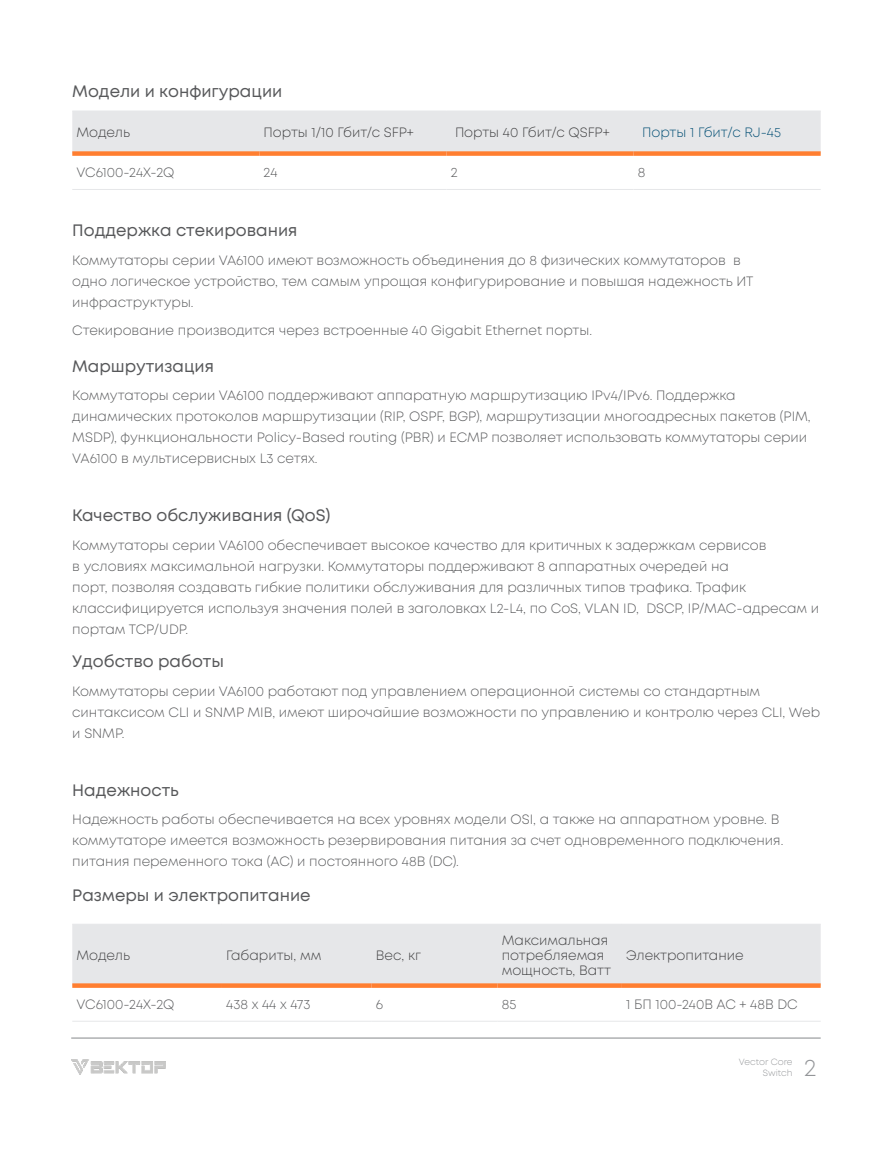
<style>
.page{position:relative;width:893px;height:1149px;background:#fff}
.page>*{position:absolute;margin:0;border:0;box-sizing:border-box;transform-origin:0 0}
.t1{font:300 24px "Mont";color:#939598}
.t2{font:16.5px "Mont";color:#57585a}
.t3{font:300 13.5px/21px "Mont";color:#57585a}
.TBL_Header{font:300 13.5px/15px "Mont";color:#3e3e3f}
.TBL_Header-2{font:300 13.5px "Mont";color:#004d73}
.TBL_Header_SX{font:300 13.5px "Mont";letter-spacing:-.01em;color:#3e3e3f}
.t4{font:300 9px/10.6px "Mont";color:#939598;text-align:right}
</style>
<div class="page">
<img style="left:71px;top:1059px;width:95px;height:15px">
<hr style="left:71px;top:1037px;width:750px;height:1px;background:#939598">
<div style="left:72px;top:112px;width:749px;height:39px;background:#e6e7e9"></div>
<hr style="left:72px;top:189px;width:187px;height:1px;background:#e6e7e9">
<hr style="left:259px;top:189px;width:187px;height:1px;background:#e6e7e9">
<hr style="left:446px;top:189px;width:188px;height:1px;background:#e6e7e9">
<hr style="left:634px;top:189px;width:187px;height:1px;background:#e6e7e9">
<hr style="left:72px;top:111px;width:187px;height:1px;background:#e6e7e9">
<hr style="left:259px;top:111px;width:187px;height:1px;background:#e6e7e9">
<hr style="left:446px;top:111px;width:188px;height:1px;background:#e6e7e9">
<hr style="left:634px;top:111px;width:187px;height:1px;background:#e6e7e9">
<div style="left:72px;top:151px;width:187px;height:5px;background:#ff7e30"></div>
<div style="left:259px;top:151px;width:187px;height:5px;background:#ff7e30"></div>
<div style="left:446px;top:151px;width:188px;height:5px;background:#ff7e30"></div>
<div style="left:634px;top:151px;width:187px;height:5px;background:#ff7e30"></div>
<div style="left:72px;top:924px;width:749px;height:59px;background:#e6e7e9"></div>
<hr style="left:72px;top:1020px;width:150px;height:1px;background:#e6e7e9">
<hr style="left:222px;top:1020px;width:150px;height:1px;background:#e6e7e9">
<hr style="left:372px;top:1020px;width:125px;height:1px;background:#e6e7e9">
<hr style="left:497px;top:1020px;width:125px;height:1px;background:#e6e7e9">
<hr style="left:622px;top:1020px;width:199px;height:1px;background:#e6e7e9">
<hr style="left:72px;top:923px;width:150px;height:1px;background:#e6e7e9">
<hr style="left:222px;top:923px;width:150px;height:1px;background:#e6e7e9">
<hr style="left:372px;top:923px;width:125px;height:1px;background:#e6e7e9">
<hr style="left:497px;top:923px;width:125px;height:1px;background:#e6e7e9">
<hr style="left:622px;top:923px;width:199px;height:1px;background:#e6e7e9">
<svg style="left:72px;top:983px;width:150px;height:4px"></svg>
<svg style="left:222px;top:983px;width:150px;height:4px"></svg>
<svg style="left:372px;top:983px;width:125px;height:4px"></svg>
<svg style="left:497px;top:983px;width:125px;height:4px"></svg>
<svg style="left:622px;top:983px;width:199px;height:4px"></svg>
<p class="t2" style="left:72px;top:81px;width:212px">Модели и конфигурации</p>
<p class="TBL_Header_SX" style="left:77px;top:124px;width:55px">Модель</p>
<p class="TBL_Header" style="left:264px;top:125px;width:152px">Порты 1/10 Гбит/с SFP+</p>
<p class="TBL_Header" style="left:455px;top:125px;width:156px">Порты 40 Гбит/с QSFP+</p>
<p class="TBL_Header-2" style="left:642px;top:124px;width:140px">Порты 1 Гбит/с RJ-45</p>
<p class="t3" style="left:77px;top:162px;width:99px">VC6100-24X-2Q</p>
<p class="t3" style="left:264px;top:162px;width:15px">24</p>
<p class="t3" style="left:451px;top:162px;width:8px">2</p>
<p class="t3" style="left:638px;top:162px;width:9px">8</p>
<p class="t2" style="left:72px;top:219px;width:227px">Поддержка стекирования</p>
<p class="t3" style="left:72px;top:249px;width:683px">Коммутаторы серии VA6100 имеют возможность объединения до 8 физических коммутаторов в одно логическое устройство, тем самым упрощая конфигурирование и повышая надежность ИТ инфраструктуры.</p>
<p class="t3" style="left:72px;top:320px;width:521px">Стекирование производится через встроенные 40 Gigabit Ethernet порты.</p>
<p class="t2" style="left:72px;top:355px;width:143px">Маршрутизация</p>
<p class="t3" style="left:72px;top:385px;width:740px">Коммутаторы серии VA6100 поддерживают аппаратную маршрутизацию IPv4/IPv6. Поддержка динамических протоколов маршрутизации (RIP, OSPF, BGP), маршрутизации многоадресных пакетов (PIM, MSDP), функциональности Policy-Based routing (PBR) и ECMP позволяет использовать коммутаторы серии VA6100 в мультисервисных L3 сетях.</p>
<p class="t2" style="left:72px;top:504px;width:260px">Качество обслуживания (QoS)</p>
<p class="t3" style="left:72px;top:534px;width:748px">Коммутаторы серии VA6100 обеспечивает высокое качество для критичных к задержкам сервисов<br>в условиях максимальной нагрузки. Коммутаторы поддерживают 8 аппаратных очередей на<br>порт, позволяя создавать гибкие политики обслуживания для различных типов трафика. Трафик классифицируется используя значения полей в заголовках L2-L4, по CoS, VLAN ID, DSCP, IP/MAC-адресам и портам TCP/UDP.</p>
<p class="t2" style="left:72px;top:650px;width:153px">Удобство работы</p>
<p class="t3" style="left:72px;top:680px;width:749px">Коммутаторы серии VA6100 работают под управлением операционной системы со стандартным синтаксисом CLI и SNMP MIB, имеют широчайшие возможности по управлению и контролю через CLI, Web и SNMP.</p>
<p class="t2" style="left:72px;top:779px;width:108px">Надежность</p>
<p class="t3" style="left:72px;top:809px;width:713px">Надежность работы обеспечивается на всех уровнях модели OSI, а также на аппаратном уровне. В коммутаторе имеется возможность резервирования питания за счет одновременного подключения. питания переменного тока (AC) и постоянного 48В (DC).</p>
<p class="t2" style="left:72px;top:884px;width:240px">Размеры и электропитание</p>
<p class="TBL_Header_SX" style="left:77px;top:946px;width:55px">Модель</p>
<p class="TBL_Header" style="left:226px;top:947px;width:97px">Габариты, мм</p>
<p class="TBL_Header" style="left:376px;top:947px;width:47px">Вес, кг</p>
<p class="TBL_Header" style="left:502px;top:932px;width:111px">Максимальная потребляемая мощность, Ватт</p>
<p class="TBL_Header" style="left:626px;top:947px;width:119px">Электропитание</p>
<p class="t3" style="left:77px;top:993px;width:99px">VC6100-24X-2Q</p>
<p class="t3" style="left:226px;top:993px;width:86px">438 х 44 х 473</p>
<p class="t3" style="left:376px;top:993px;width:9px">6</p>
<p class="t3" style="left:502px;top:993px;width:16px">85</p>
<p class="t3" style="left:626px;top:993px;width:173px">1 БП 100-240В AC + 48В DC</p>
<p class="t4" style="left:739px;top:1056px;width:55px">Vector Core<br>Switch</p>
<h1 class="t1" style="left:804px;top:1052px;width:14px">2</h1>
</div>
